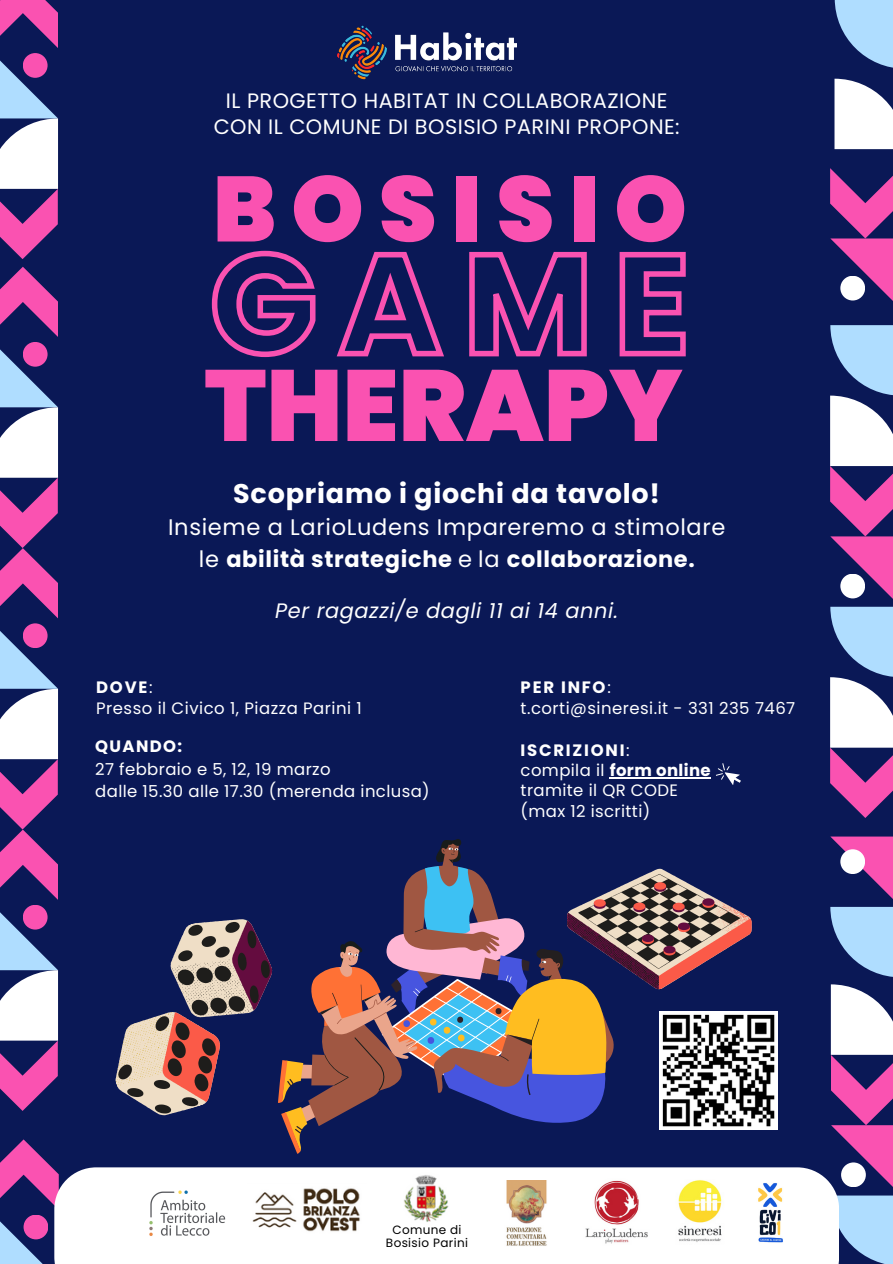
<style>
.page{position:relative;width:893px;height:1264px;background:#fff}
.page>*{position:absolute;margin:0;border:0;box-sizing:border-box;transform-origin:0 0}
.t1{font:900 100.65px "Poppins";color:#fa52b1}
.t2{font:900 92.25px "Poppins";letter-spacing:.165em;color:#fa52b1}
.t3{font:700 27px "Poppins";letter-spacing:.03em;color:#fff}
.t4{font:22.5px/31.5px "Poppins";letter-spacing:.03em;color:#fff;text-align:center}
.t5{font:20.85px/25.8px "Poppins";letter-spacing:.025em;color:#fff;text-align:center}
.t6{font:italic 20.85px "Poppins";letter-spacing:.03em;color:#fff}
.t7{font:16.5px "Poppins";letter-spacing:.025em;color:#fff}
.t8{font:700 16.5px "Poppins";letter-spacing:.105em;color:#fff}
.t9{font:700 16.5px "Poppins";letter-spacing:.025em;color:#fff}
.t10{font:12px "Poppins";letter-spacing:.03em;color:#000}
.s1{font-weight:700}
.s2{font-weight:400}
</style>
<div class="page">
<div style="left:0;top:0;width:892px;height:1263px;background:#0a1856"></div>
<svg style="left:0;top:0;width:58px;height:48px;fill:#fa52b1"></svg>
<svg style="left:0;top:53px;width:58px;height:206px"></svg>
<div style="left:23px;top:53px;width:25px;height:25px;background:#fa52b1;border-radius:50%"></div>
<svg style="left:0;top:267px;width:58px;height:843px"></svg>
<div style="left:23px;top:904px;width:25px;height:25px;background:#fa52b1;border-radius:50%"></div>
<svg style="left:0;top:1217px;width:48px;height:46px"></svg>
<svg style="left:0;top:1139px;width:54px;height:66px"></svg>
<div style="left:24px;top:1214px;width:24px;height:25px;background:#fa52b1;border-radius:50%"></div>
<svg style="left:830px;top:836px;width:62px;height:141px"></svg>
<svg style="left:830px;top:984px;width:62px;height:279px"></svg>
<div style="left:54px;top:1167px;width:785px;height:96px;background:#fff"></div>
<svg style="left:834px;top:0;width:58px;height:68px"></svg>
<svg style="left:830px;top:168px;width:62px;height:133px"></svg>
<svg style="left:834px;top:79px;width:58px;height:70px;background:#dee0e8"></svg>
<div style="left:840px;top:276px;width:25px;height:24px;background:#fff;border-radius:50%"></div>
<svg style="left:830px;top:325px;width:62px;height:493px"></svg>
<div style="left:840px;top:573px;width:25px;height:25px;background:#fff;border-radius:50%"></div>
<div style="left:840px;top:849px;width:25px;height:25px;background:#fff;border-radius:50%"></div>
<div style="left:841px;top:1162px;width:24px;height:25px;background:#fff;border-radius:50%"></div>
<img style="left:337px;top:25px;width:179px;height:54px">
<img style="left:144px;top:1184px;width:84px;height:54px">
<img style="left:247px;top:1183px;width:119px;height:55px">
<img style="left:499px;top:1180px;width:57px;height:66px">
<img style="left:669px;top:1175px;width:61px;height:70px">
<img style="left:756px;top:1180px;width:28px;height:64px">
<img style="left:583px;top:1175px;width:67px;height:71px">
<svg style="left:115px;top:839px;width:636px;height:314px"></svg>
<img style="left:404px;top:1171px;width:46px;height:53px">
<hr style="left:609px;top:777px;width:102px;height:1px;background:#fff">
<svg style="left:716px;top:763px;width:25px;height:22px"></svg>
<img style="left:659px;top:1011px;width:118px;height:118px">
<svg style="left:211px;top:250px;width:475px;height:108px"></svg>
<p class="t5" style="left:214px;top:88px;width:467px">IL PROGETTO HABITAT IN COLLABORAZIONE<br>CON IL COMUNE DI BOSISIO PARINI PROPONE:</p>
<p class="t2" style="left:213px;top:145px;width:475px">BOSISIO</p>
<h3 class="t1" style="left:204px;top:335px;width:479px">THERAPY</h3>
<h1 class="t3" style="left:233px;top:474px;width:428px">Scopriamo i giochi da tavolo!</h1>
<h1 class="t4" style="left:168px;top:512px;width:559px">Insieme a LarioLudens Impareremo a stimolare le <span class="s1">abilità strategiche</span> e la <span class="s1">collaborazione.</span></h1>
<h2 class="t6" style="left:275px;top:596px;width:344px">Per ragazzi/e dagli 11 ai 14 anni.</h2>
<h2 class="t8" style="left:96px;top:676px;width:58px">DOVE<span class="s2">:</span></h2>
<p class="t7" style="left:96px;top:696px;width:267px">Presso il Civico 1, Piazza Parini 1</p>
<p class="t8" style="left:95px;top:734px;width:88px">QUANDO:</p>
<h4 class="t7" style="left:95px;top:757px;width:237px">27 febbraio e 5, 12, 19 marzo</h4>
<h4 class="t7" style="left:95px;top:779px;width:336px">dalle 15.30 alle 17.30 (merenda inclusa)</h4>
<p class="t8" style="left:520px;top:676px;width:92px">PER INFO<span class="s2">:</span></p>
<p class="t7" style="left:520px;top:696px;width:276px">t.corti@sineresi.it - 331 235 7467</p>
<p class="t8" style="left:520px;top:738px;width:111px">ISCRIZIONI<span class="s2">:</span></p>
<p class="t9" style="left:520px;top:758px;width:191px"><span class="s2">compila il</span> form online</p>
<p class="t7" style="left:520px;top:779px;width:159px">tramite il QR CODE</p>
<p class="t7" style="left:520px;top:799px;width:131px">(max 12 iscritti)</p>
<p class="t10" style="left:392px;top:1221px;width:71px">Comune di</p>
<p class="t10" style="left:386px;top:1234px;width:83px">Bosisio Parini</p>
</div>
